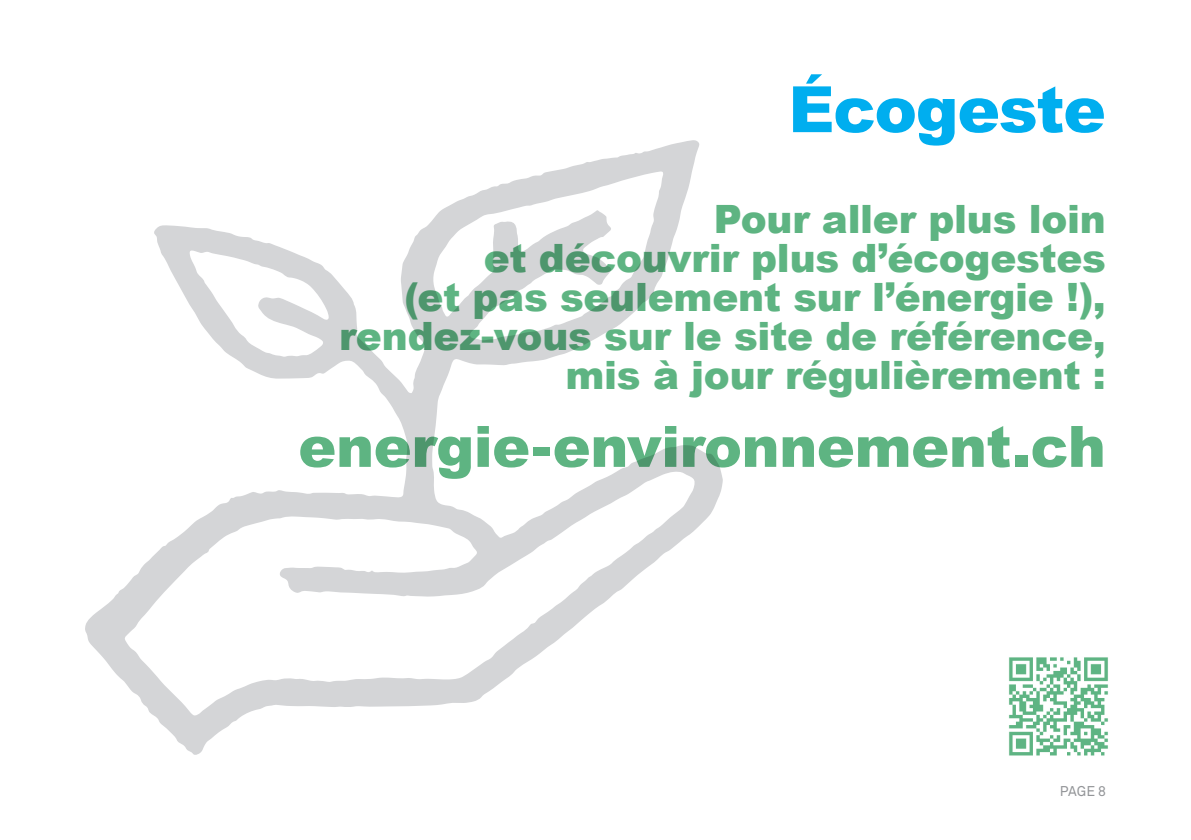
<style>
.page{position:relative;width:1191px;height:840px;background:#fff}
.page>*{position:absolute;margin:0;border:0;box-sizing:border-box;transform-origin:0 0}
.t1{font:900 63.8px "Arial";letter-spacing:-.02em;color:#00aeef}
.t2{font:900 57px "Arial";letter-spacing:-.01em;color:#5eb482}
.t3{font:900 39px/39px "Arial";letter-spacing:-.005em;color:#5eb482;text-align:right}
.TITRES{font:14px "Akkurat";color:#939598}
</style>
<div class="page">
<svg style="left:85px;top:140px;width:638px;height:615px"></svg>
<img style="left:1009px;top:657px;width:99px;height:99px">
<h1 class="t1" style="left:788px;top:63px;width:319px">Écogeste</h1>
<p class="t3" style="left:339px;top:198px;width:768px">Pour aller plus loin<br>et découvrir plus d’écogestes<br>(et pas seulement sur l’énergie !), rendez-vous sur le site de référence, mis à jour régulièrement :</p>
<h2 class="t2" style="left:298px;top:405px;width:809px">energie-environnement.ch</h2>
<p class="TITRES" style="left:1059px;top:781px;width:48px">PAGE 8</p>
</div>
